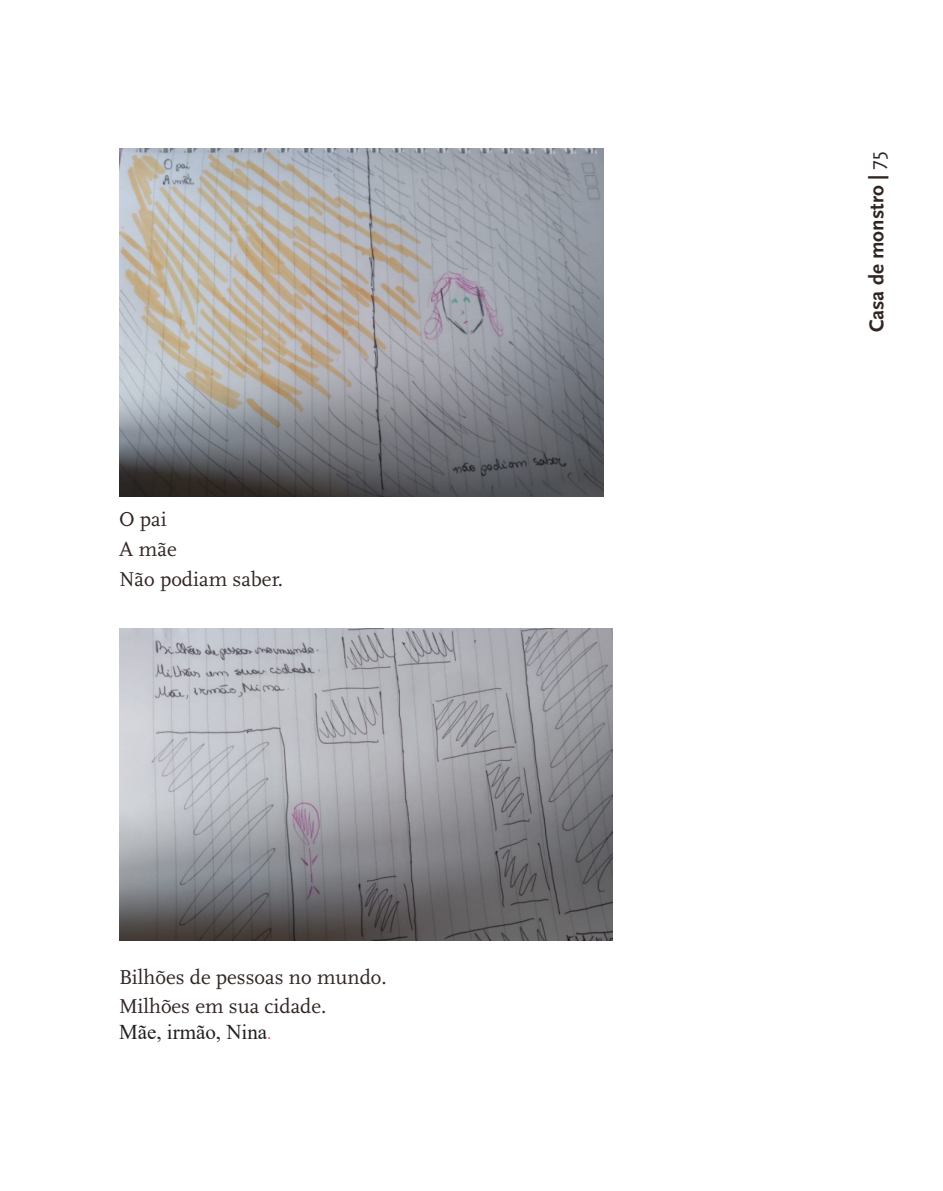
<style>
.page{position:relative;width:943px;height:1191px;background:#fff}
.page>*{position:absolute;margin:0;border:0;box-sizing:border-box;transform-origin:0 0}
.texto_-_primeiro_par{font:21px/29.8px "Scala";color:#312522}
.t1{font:700 21px "Scala Sans";color:#312522}
.t2{font:21px "Times New Roman";color:#231f20}
.s1{font-size:17.5px;color:#f39}
.s2{font-weight:400}
</style>
<div class="page">
<img style="left:119px;top:149px;width:484px;height:347px">
<img style="left:119px;top:629px;width:494px;height:312px">
<p class="texto_-_primeiro_par" style="left:119px;top:505px;width:49px">O pai</p>
<p class="texto_-_primeiro_par" style="left:119px;top:534px;width:59px">A mãe</p>
<p class="texto_-_primeiro_par" style="left:119px;top:564px;width:165px">Não podiam saber.</p>
<p class="texto_-_primeiro_par" style="left:119px;top:962px;width:269px">Bilhões de pessoas no mundo.<br>Milhões em sua cidade.</p>
<p class="t2" style="left:119px;top:1016px;width:154px">Mãe, irmão, Nina<span class="s1">.</span></p>
<p class="t1" style="left:865px;top:332px;width:182px;rotate:-90deg">Casa de monstro | <span class="s2">75</span></p>
</div>
